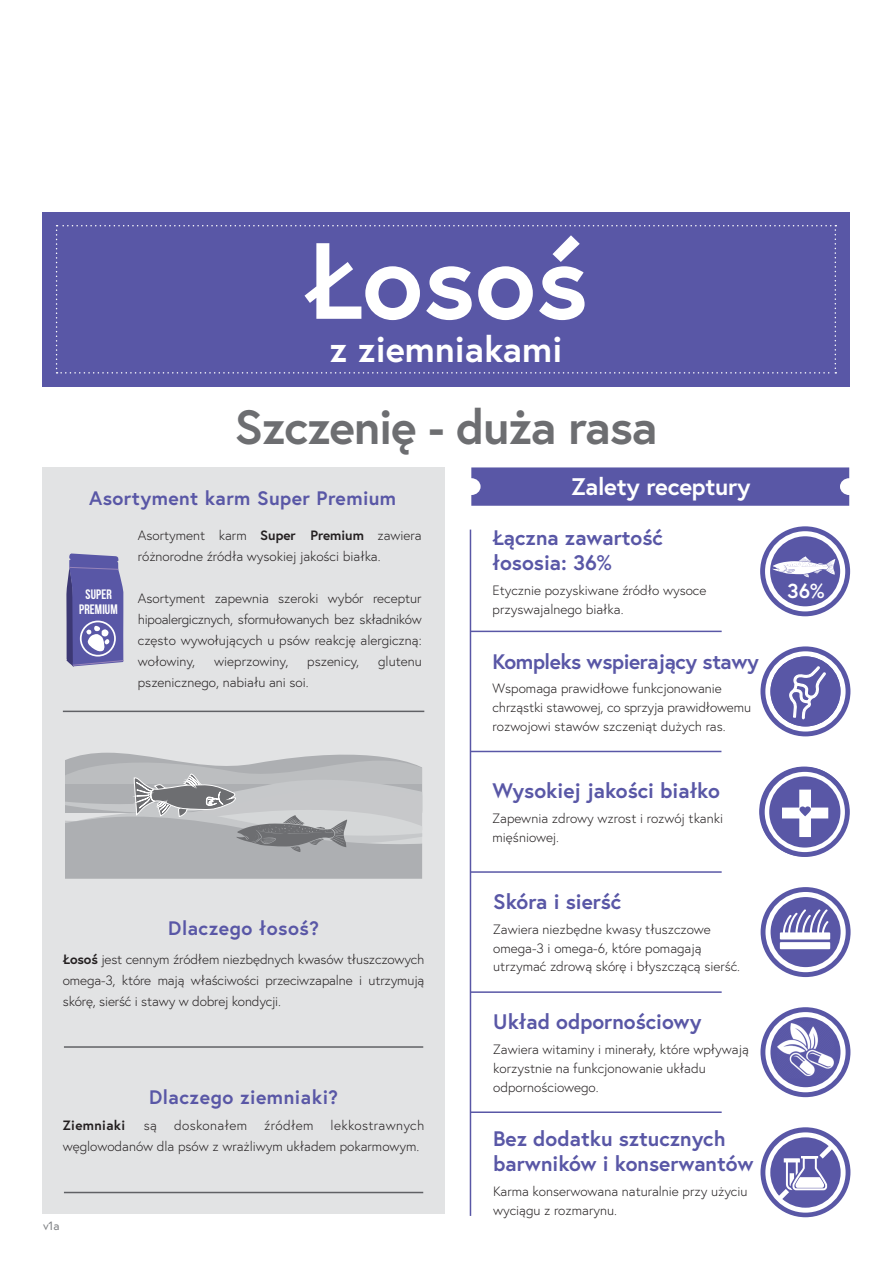
<style>
.page{position:relative;width:893px;height:1263px;background:#fff}
.page>*{position:absolute;margin:0;border:0;box-sizing:border-box;transform-origin:0 0}
.t1{font:700 108px "Europa";color:#fff}
.t2{font:700 97.5px "Europa";color:#fff}
.t3{font:700 48px "Europa";letter-spacing:-.025em;color:#6d6e71}
.t4{font:700 36px "Europa";color:#fff}
.t5{font:700 24px "Europa";letter-spacing:-.01em;color:#fff}
.t6{font:700 21px/25.2px "Europa";color:#5957a6}
.t7{font:700 21px "Europa";letter-spacing:-.02em;color:#5957a6}
.t8{font:700 20.25px "Europa";color:#fff}
.t9{font:700 19.65px "Europa";color:#fff}
.t10{font:700 19.5px "Europa";letter-spacing:.025em;color:#5957a6}
.t11{font:700 13.65px/14.9px "Bebas Neue";color:#fff;text-align:center}
.t12{font:300 13.5px/18.8px "Europa";color:#231f20}
.t13{font:300 13.5px "Europa";letter-spacing:.025em;color:#231f20}
.t14{font:700 13.5px "Europa";letter-spacing:.025em;color:#231f20}
.t15{font:12px "Europa";color:#808285}
.s1{font-weight:700}
</style>
<div class="page">
<div style="left:42px;top:213px;width:808px;height:174px;background:#5957a6"></div>
<svg style="left:56px;top:225px;width:780px;height:149px"></svg>
<svg style="left:471px;top:467px;width:378px;height:39px;background:#5f5da9"></svg>
<hr style="left:470px;top:530px;width:1px;height:686px;background:#5957a6">
<hr style="left:471px;top:631px;width:251px;height:1px;background:#5957a6">
<hr style="left:471px;top:751px;width:250px;height:1px;background:#5957a6">
<hr style="left:471px;top:871px;width:251px;height:2px;background:#5957a6">
<hr style="left:471px;top:991px;width:251px;height:2px;background:#5957a6">
<hr style="left:471px;top:1111px;width:251px;height:2px;background:#5957a6">
<svg style="left:760px;top:767px;width:90px;height:90px;background:#7270b3"></svg>
<div style="left:767px;top:774px;width:76px;height:76px;background:#5957a6;border-radius:50%"></div>
<div style="left:765px;top:772px;width:80px;height:80px;border:5px solid #fff;border-radius:50%"></div>
<svg style="left:771px;top:797px;width:66px;height:22px"></svg>
<svg style="left:760px;top:526px;width:90px;height:90px;background:#7a79b7"></svg>
<div style="left:768px;top:534px;width:75px;height:75px;background:#5957a6;border-radius:50%"></div>
<div style="left:765px;top:531px;width:80px;height:80px;border:5px solid #fff;border-radius:50%"></div>
<svg style="left:772px;top:556px;width:63px;height:21px"></svg>
<svg style="left:760px;top:646px;width:90px;height:90px;fill:#5957a6"></svg>
<div style="left:765px;top:651px;width:81px;height:80px;border:5px solid #fff;border-radius:50%"></div>
<div style="left:770px;top:656px;width:70px;height:70px;background:#5957a6;border-radius:50%"></div>
<svg style="left:788px;top:666px;width:39px;height:71px"></svg>
<svg style="left:761px;top:887px;width:90px;height:90px;background:#7876b6"></svg>
<svg style="left:768px;top:894px;width:75px;height:76px;background:#7573b5"></svg>
<div style="left:765px;top:892px;width:81px;height:80px;border:5px solid #fff;border-radius:50%"></div>
<svg style="left:780px;top:909px;width:50px;height:40px"></svg>
<svg style="left:760px;top:1007px;width:90px;height:90px"></svg>
<svg style="left:768px;top:1014px;width:75px;height:76px"></svg>
<div style="left:765px;top:1012px;width:81px;height:80px;border:5px solid #fff;border-radius:50%"></div>
<img style="left:777px;top:1020px;width:57px;height:58px">
<div style="left:760px;top:1127px;width:90px;height:90px;background:#5957a6;border-radius:50%"></div>
<svg style="left:765px;top:1132px;width:81px;height:80px"></svg>
<div style="left:43px;top:468px;width:402px;height:746px;background:#e2e3e4"></div>
<hr style="left:64px;top:1046px;width:359px;height:2px;background:#6d6e71">
<hr style="left:64px;top:1192px;width:359px;height:1px;background:#6d6e71">
<svg style="left:65px;top:752px;width:357px;height:127px;background:#b5b6b9"></svg>
<hr style="left:63px;top:711px;width:361px;height:1px;background:#6d6e71">
<svg style="left:66px;top:553px;width:58px;height:114px;background:#706eae"></svg>
<h1 class="t1" style="left:304px;top:207px;width:286px">Łosoś</h1>
<h3 class="t4" style="left:329px;top:325px;width:234px">z ziemniakami</h3>
<h3 class="t3" style="left:234px;top:394px;width:424px">Szczenię - duża rasa</h3>
<h3 class="t10" style="left:89px;top:485px;width:309px">Asortyment karm Super Premium</h3>
<p class="t12" style="left:138px;top:525px;width:285px;line-height:21px">Asortyment karm <span class="s1">Super Premium</span> zawiera różnorodne źródła wysokiej jakości białka.</p>
<p class="t12" style="left:138px;top:588px;width:285px;line-height:21px;text-align:justify">Asortyment zapewnia szeroki wybór receptur hipoalergicznych, sformułowanych bez składników często wywołujących u psów reakcję alergiczną: wołowiny,</p>
<p class="t11" style="left:79px;top:587px;width:40px;rotate:-1deg">SUPER<br>PREMIUM</p>
<p class="t12" style="left:214px;top:652px;width:76px">wieprzowiny,</p>
<p class="t12" style="left:307px;top:652px;width:53px">pszenicy,</p>
<p class="t12" style="left:378px;top:652px;width:45px">glutenu</p>
<p class="t12" style="left:138px;top:673px;width:172px">pszenicznego, nabiału ani soi.</p>
<h3 class="t10" style="left:168px;top:914px;width:152px">Dlaczego łosoś?</h3>
<p class="t12" style="left:63px;top:948px;width:363px;line-height:21px;text-align:justify"><span class="s1">Łosoś</span> jest cennym źródłem niezbędnych kwasów tłuszczowych omega-3, które mają właściwości przeciwzapalne i utrzymują skórę, sierść i stawy w dobrej kondycji.</p>
<h3 class="t10" style="left:149px;top:1083px;width:191px">Dlaczego ziemniaki?</h3>
<p class="t12" style="left:63px;top:1115px;width:363px;line-height:21px;text-indent:268px">lekkostrawnych węglowodanów dla psów z wrażliwym układem pokarmowym.</p>
<p class="t14" style="left:63px;top:1116px;width:64px">Ziemniaki</p>
<p class="t12" style="left:144px;top:1116px;width:15px">są</p>
<p class="t13" style="left:174px;top:1117px;width:74px">doskonałem</p>
<p class="t13" style="left:264px;top:1117px;width:51px">źródłem</p>
<p class="t15" style="left:43px;top:1218px;width:18px">v1a</p>
<h3 class="t5" style="left:571px;top:470px;width:181px">Zalety receptury</h3>
<h3 class="t6" style="left:493px;top:525px;width:172px">Łączna zawartość łososia: 36%</h3>
<p class="t12" style="left:493px;top:581px;width:215px">Etycznie pozyskiwane źródło wysoce przyswajalnego białka.</p>
<h3 class="t8" style="left:787px;top:577px;width:39px">36%</h3>
<h3 class="t7" style="left:493px;top:647px;width:268px">Kompleks wspierający stawy</h3>
<p class="t12" style="left:493px;top:679px;width:260px">Wspomaga prawidłowe funkcjonowanie chrząstki stawowej, co sprzyja prawidłowemu rozwojowi stawów szczeniąt dużych ras.</p>
<h3 class="t6" style="left:493px;top:778px;width:229px">Wysokiej jakości białko</h3>
<p class="t12" style="left:493px;top:809px;width:232px">Zapewnia zdrowy wzrost i rozwój tkanki mięśniowej.</p>
<h3 class="t6" style="left:493px;top:889px;width:129px">Skóra i sierść</h3>
<p class="t12" style="left:493px;top:920px;width:248px">Zawiera niezbędne kwasy tłuszczowe omega-3 i omega-6, które pomagają utrzymać zdrową skórę i błyszczącą sierść.</p>
<h3 class="t6" style="left:493px;top:1009px;width:210px">Układ odpornościowy</h3>
<p class="t12" style="left:493px;top:1040px;width:257px">Zawiera witaminy i minerały, które wpływają korzystnie na funkcjonowanie układu odpornościowego.</p>
<h3 class="t6" style="left:493px;top:1125px;width:262px">Bez dodatku sztucznych barwników i konserwantów</h3>
<p class="t12" style="left:493px;top:1182px;width:256px">Karma konserwowana naturalnie przy użyciu wyciągu z rozmarynu.</p>
<h2 class="t2" style="left:780px;top:736px;width:52px">+</h2>
<h3 class="t9" style="left:786px;top:818px;width:38px">47%</h3>
</div>
